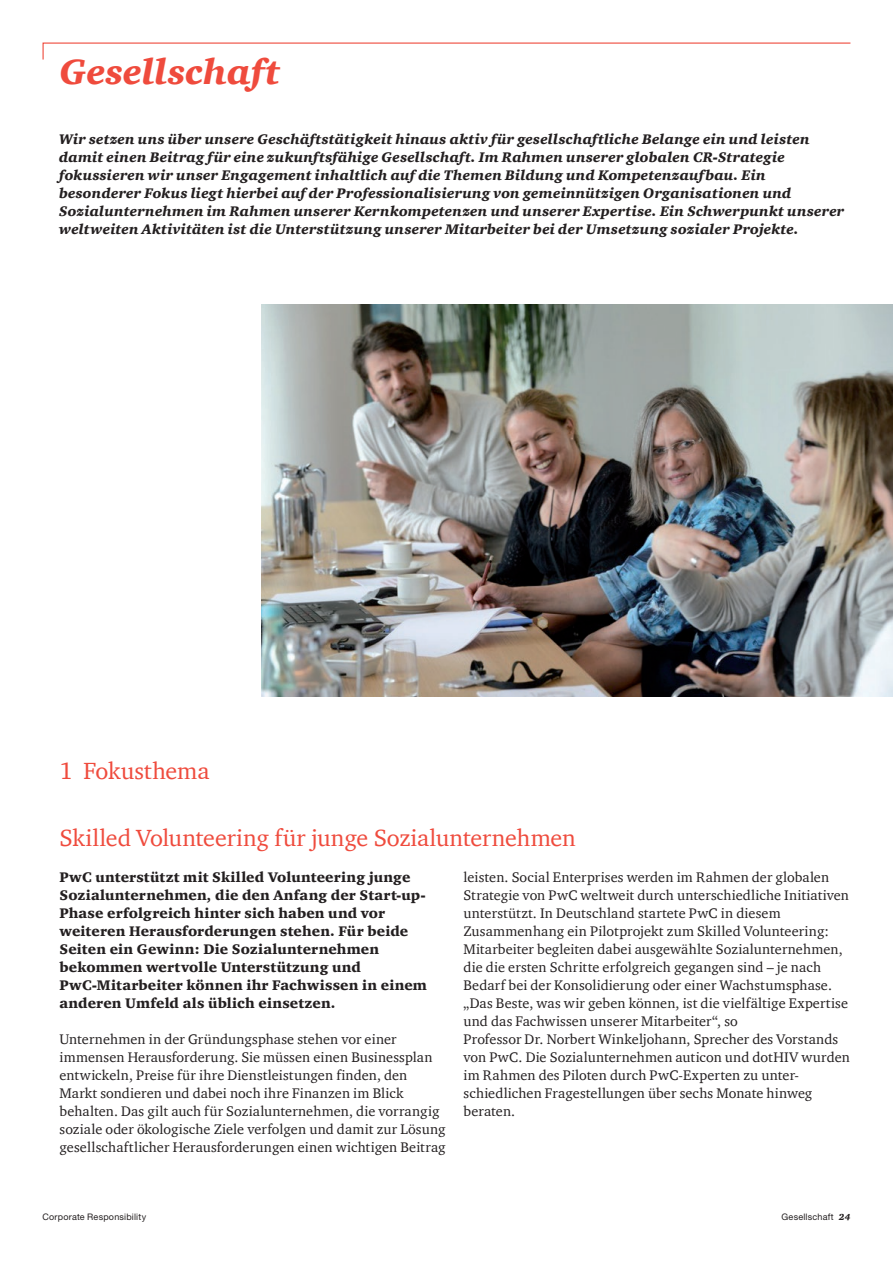
<style>
.page{position:relative;width:893px;height:1263px;background:#fff}
.page>*{position:absolute;margin:0;border:0;box-sizing:border-box;transform-origin:0 0}
.t1{font:italic 900 36px "ITC Charter Com";color:#ef4b3d}
.t2{font:24px "ITC Charter Com";color:#ef4b3d}
.t3{font:14.25px/18px "ITC Charter Com";letter-spacing:.01em;color:#231f20}
.t4{font:italic 900 14.25px/18px "ITC Charter Com";letter-spacing:.015em;color:#231f20}
.t5{font:900 14.25px/18px "ITC Charter Com";letter-spacing:.01em;color:#231f20}
.t6{font:9px "Helvetica Neue CE";letter-spacing:.025em;color:#231f20}
.s1{font-family:"ITC Charter Com";font-weight:900;font-style:italic}
</style>
<div class="page">
<img style="left:261px;top:304px;width:632px;height:393px">
<svg style="left:42px;top:42px;width:809px;height:18px"></svg>
<h1 class="t1" style="left:60px;top:49px;width:222px">Gesellschaft</h1>
<p class="t4" style="left:59px;top:130px;width:787px">Wir setzen uns über unsere Geschäftstätigkeit hinaus aktiv für gesellschaftliche Belange ein und leisten damit einen Beitrag für eine zukunftsfähige Gesellschaft. Im Rahmen unserer globalen CR-Strategie fokussieren wir unser Engagement inhaltlich auf die Themen Bildung und Kompetenzaufbau. Ein besonderer Fokus liegt hierbei auf der Professionalisierung von gemeinnützigen Organisationen und Sozialunternehmen im Rahmen unserer Kernkompetenzen und unserer Expertise. Ein Schwerpunkt unserer weltweiten Aktivitäten ist die Unterstützung unserer Mitarbeiter bei der Umsetzung sozialer Projekte.</p>
<h2 class="t2" style="left:60px;top:756px;width:152px">1 Fokusthema</h2>
<h2 class="t2" style="left:60px;top:823px;width:518px">Skilled Volunteering für junge Sozialunternehmen</h2>
<p class="t5" style="left:60px;top:868px;width:369px">PwC unterstützt mit Skilled Volunteering junge Sozialunternehmen, die den Anfang der Start-up-Phase erfolgreich hinter sich haben und vor weiteren Herausforderungen stehen. Für beide Seiten ein Gewinn: Die Sozialunternehmen bekommen wertvolle Unterstützung und PwC-Mitarbeiter können ihr Fachwissen in einem anderen Umfeld als üblich einsetzen.</p>
<p class="t3" style="left:60px;top:1030px;width:388px">Unternehmen in der Gründungsphase stehen vor einer immensen Herausforderung. Sie müssen einen Businessplan entwickeln, Preise für ihre Dienstleistungen finden, den Markt sondieren und dabei noch ihre Finanzen im Blick behalten. Das gilt auch für Sozialunternehmen, die vorrangig soziale oder ökologische Ziele verfolgen und damit zur Lösung gesellschaftlicher Herausforderungen einen wichtigen Beitrag</p>
<p class="t3" style="left:463px;top:868px;width:388px">leisten. Social Enterprises werden im Rahmen der globalen Strategie von PwC weltweit durch unterschiedliche Initiativen unterstützt. In Deutschland startete PwC in diesem Zusammenhang ein Pilotprojekt zum Skilled Volunteering:<br>Mitarbeiter begleiten dabei ausgewählte Sozialunternehmen, die die ersten Schritte erfolgreich gegangen sind – je nach Bedarf bei der Konsolidierung oder einer Wachstumsphase. „Das Beste, was wir geben können, ist die vielfältige Expertise und das Fachwissen unserer Mitarbeiter“, so<br>Professor Dr. Norbert Winkeljohann, Sprecher des Vorstands von PwC. Die Sozialunternehmen auticon und dotHIV wurden im Rahmen des Piloten durch PwC-Experten zu unter&shy;schiedlichen Fragestellungen über sechs Monate hinweg beraten.</p>
<p class="t6" style="left:43px;top:1212px;width:105px">Corporate Responsibility</p>
<p class="t6" style="left:781px;top:1212px;width:70px">Gesellschaft <span class="s1">24</span></p>
</div>
